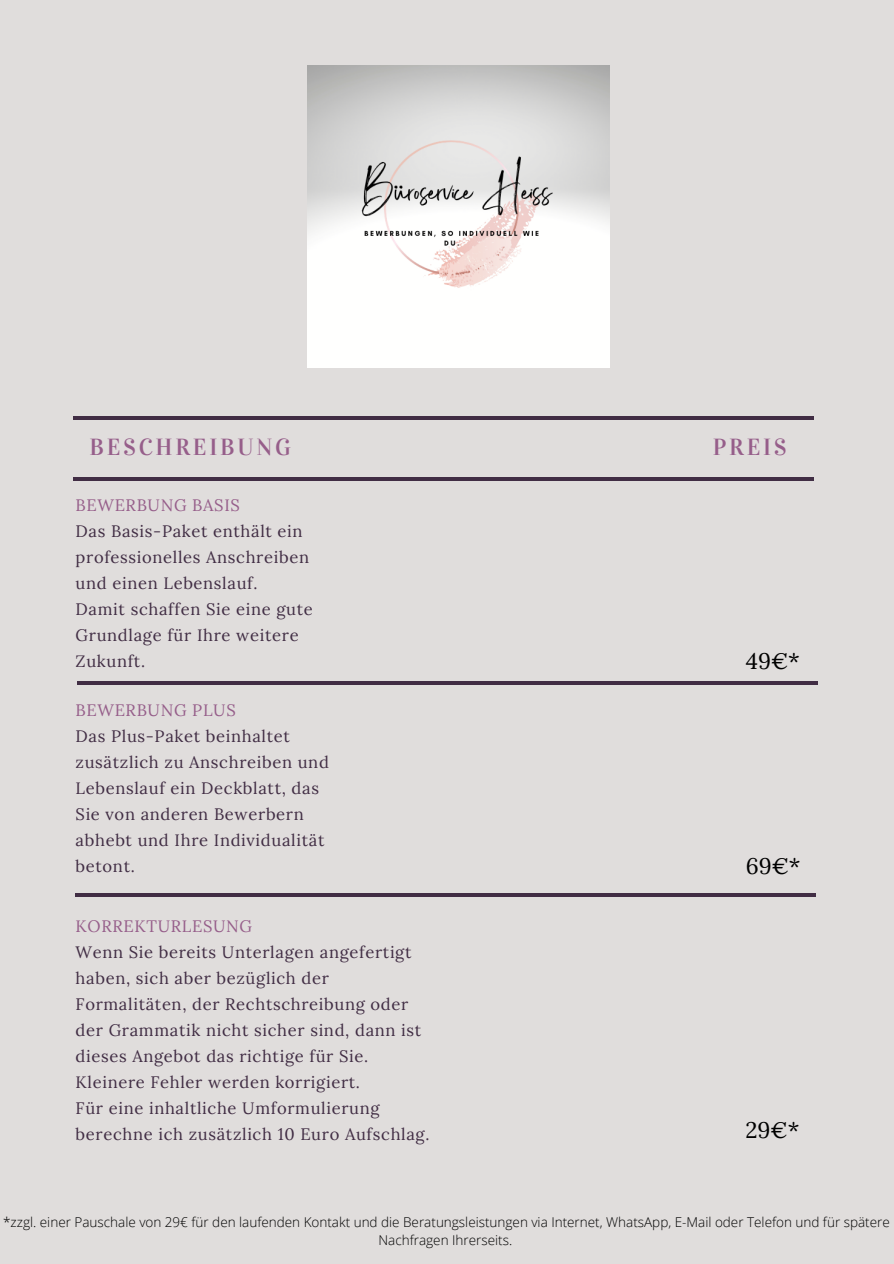
<style>
.page{position:relative;width:894px;height:1264px;background:#fff}
.page>*{position:absolute;margin:0;border:0;box-sizing:border-box;transform-origin:0 0}
.t1{font:23.25px "Vidaloka";letter-spacing:.12em;color:#965e8a}
.t2{font:22.5px "Lora";color:#000}
.t3{font:16.5px/26px "Lora";letter-spacing:.04em;color:#412d44}
.t4{font:16.5px "Lora";letter-spacing:.04em;color:#965e8a}
.t5{font:300 13.5px/18px "Open Sans";color:#000;text-align:center}
</style>
<div class="page">
<div style="left:0;top:0;width:893px;height:1263px;background:#e0dddc"></div>
<hr style="left:73px;top:416px;width:740px;height:3px;background:#412d44">
<hr style="left:73px;top:477px;width:740px;height:3px;background:#412d44">
<img style="left:308px;top:66px;width:301px;height:301px">
<hr style="left:76px;top:893px;width:739px;height:4px;background:#412d44">
<hr style="left:77px;top:681px;width:740px;height:4px;background:#412d44">
<p class="t1" style="left:89px;top:433px;width:203px">BESCHREIBUNG</p>
<p class="t1" style="left:712px;top:433px;width:75px">PREIS</p>
<p class="t4" style="left:76px;top:494px;width:166px">BEWERBUNG BASIS</p>
<p class="t3" style="left:76px;top:518px;width:235px">Das Basis-Paket enthält ein professionelles Anschreiben und einen Lebenslauf.</p>
<p class="t3" style="left:76px;top:596px;width:239px">Damit schaffen Sie eine gute<br>Grundlage für Ihre weitere<br>Zukunft.</p>
<p class="t4" style="left:76px;top:699px;width:161px">BEWERBUNG PLUS</p>
<p class="t3" style="left:76px;top:723px;width:255px">Das Plus-Paket beinhaltet zusätzlich zu Anschreiben und<br>Lebenslauf ein Deckblatt, das<br>Sie von anderen Bewerbern abhebt und Ihre Individualität betont.</p>
<p class="t4" style="left:76px;top:915px;width:178px">KORREKTURLESUNG</p>
<p class="t3" style="left:76px;top:939px;width:347px">Wenn Sie bereits Unterlagen angefertigt haben, sich aber bezüglich der Formalitäten, der Rechtschreibung oder der Grammatik nicht sicher sind, dann ist dieses Angebot das richtige für Sie.<br>Kleinere Fehler werden korrigiert.</p>
<p class="t3" style="left:76px;top:1094px;width:355px">Für eine inhaltliche Umformulierung berechne ich zusätzlich 10 Euro Aufschlag.</p>
<p class="t2" style="left:745px;top:646px;width:56px">49€*</p>
<p class="t2" style="left:745px;top:851px;width:56px">69€*</p>
<p class="t2" style="left:745px;top:1115px;width:55px">29€*</p>
<p class="t5" style="left:3px;top:1212px;width:887px">*zzgl. einer Pauschale von 29€ für den laufenden Kontakt und die Beratungsleistungen via Internet, WhatsApp, E-Mail oder Telefon und für spätere<br>Nachfragen Ihrerseits.</p>
</div>
